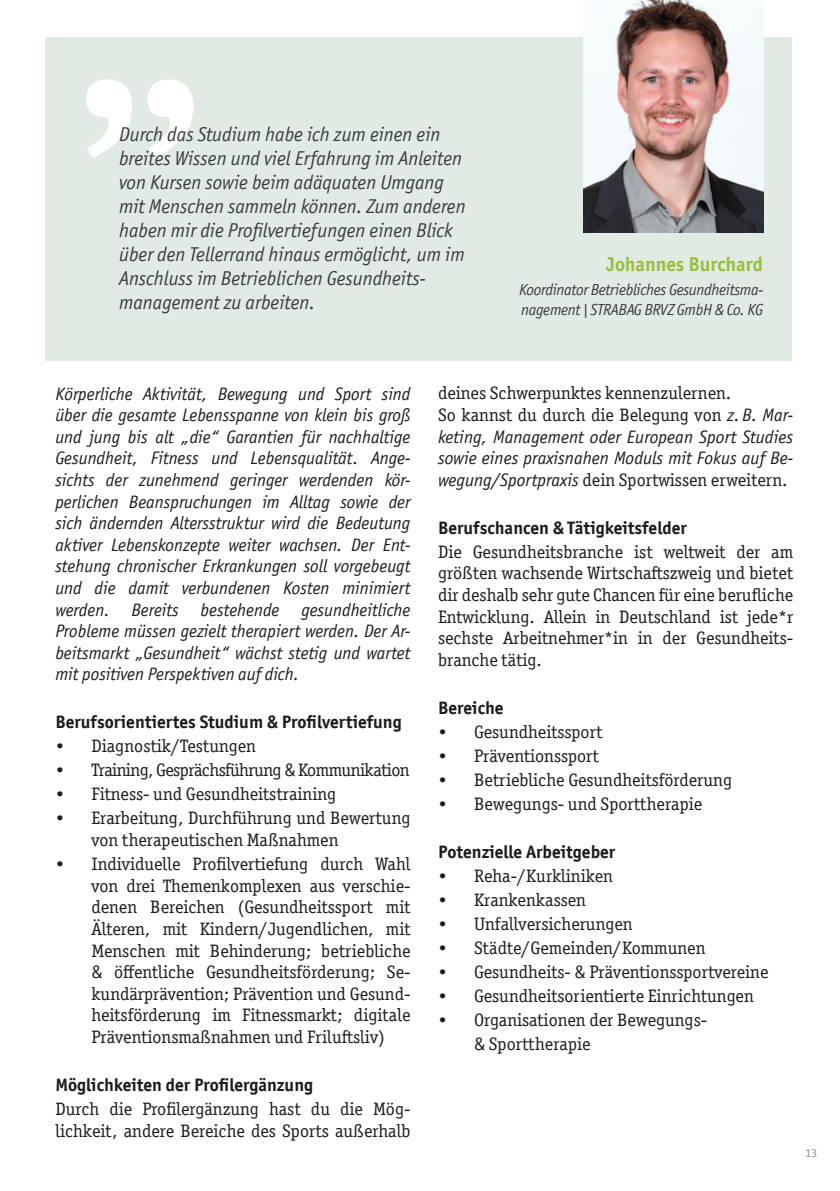
<style>
.page{position:relative;width:840px;height:1191px;background:#fff}
.page>*{position:absolute;margin:0;border:0;box-sizing:border-box;transform-origin:0 0}
.t1{font:italic 20px/24px "Officina Sans ITC Pro";color:#3c3c3c}
.t2{font:700 20px "Officina Sans ITC Pro";color:#96c03d}
.t3{font:18px/21.6px "Officina Serif ITC Pro";color:#1c1c1c}
.t4{font:italic 18px/21.6px "Officina Sans ITC Pro";color:#1c1c1c;text-align:justify}
.t5{font:700 18px "Officina Sans ITC Pro";color:#1c1c1c}
.t6{font:18px "Officina Serif ITC Pro";letter-spacing:-.03em;color:#1c1c1c}
.t7{font:italic 16px/20px "Officina Sans ITC Pro";letter-spacing:-.02em;color:#3c3c3c}
.t8{font:12px "Officina Sans ITC Pro";color:#848b8e}
.s1{font-family:"Officina Sans ITC Pro";font-style:italic}
</style>
<div class="page">
<div style="left:45px;top:37px;width:746px;height:323px;background:#e1ebe3"></div>
<svg style="left:86px;top:79px;width:107px;height:79px"></svg>
<img style="left:583px;top:0;width:179px;height:232px">
<p class="t1" style="left:119px;top:123px;width:348px">Durch das Studium habe ich zum einen ein breites Wissen und viel Erfahrung im Anleiten von Kursen sowie beim adäquaten Umgang mit Menschen sammeln können. Zum anderen haben mir die Profilvertiefungen einen Blick über den Tellerrand hinaus ermöglicht, um im Anschluss im Betrieblichen Gesundheits&shy;management zu arbeiten.</p>
<p class="t2" style="left:606px;top:252px;width:158px">Johannes Burchard</p>
<p class="t7" style="left:519px;top:280px;width:245px">Koordinator Betriebliches Gesundheitsma&shy;nagement | STRABAG BRVZ GmbH &amp; Co. KG</p>
<p class="t4" style="left:55px;top:383px;width:356px">Körperliche Aktivität, Bewegung und Sport sind über die gesamte Lebensspanne von klein bis groß und jung bis alt „die“ Garantien für nachhaltige Gesundheit, Fitness und Lebensqualität. Ange&shy;sichts der zunehmend geringer werdenden kör&shy;perlichen Beanspruchungen im Alltag sowie der sich ändernden Altersstruktur wird die Bedeutung aktiver Lebenskonzepte weiter wachsen. Der Ent&shy;stehung chronischer Erkrankungen soll vorgebeugt und die damit verbundenen Kosten minimiert werden. Bereits bestehende gesundheitliche Probleme müssen gezielt therapiert werden. Der Ar&shy;beitsmarkt „Gesundheit“ wächst stetig und wartet mit positiven Perspektiven auf dich.</p>
<p class="t5" style="left:55px;top:711px;width:348px">Berufsorientiertes Studium &amp; Profilvertiefung</p>
<p class="t3" style="left:55px;top:735px;width:202px">• Diagnostik/Testungen</p>
<p class="t6" style="left:55px;top:760px;width:355px">• Training, Gesprächsführung &amp; Kommunikation</p>
<p class="t3" style="left:55px;top:783px;width:282px">• Fitness- und Gesundheitstraining</p>
<p class="t3" style="left:91px;top:807px;width:320px;text-indent:-36px">• Erarbeitung, Durchführung und Bewertung von therapeutischen Maßnahmen</p>
<p class="t3" style="left:91px;top:853px;width:320px;text-align:justify;text-indent:-36px">• Individuelle Profilvertiefung durch Wahl von drei Themenkomplexen aus verschie&shy;denen Bereichen (Gesundheitssport mit Älteren, mit Kindern/Jugendlichen, mit Menschen mit Behinderung; betriebliche &amp; öffentliche Gesundheitsförderung; Se&shy;kundärprävention; Prävention und Gesund&shy;heitsförderung im Fitnessmarkt; digitale Präventionsmaßnahmen und Friluftsliv)</p>
<p class="t5" style="left:55px;top:1073px;width:259px">Möglichkeiten der Profilergänzung</p>
<p class="t3" style="left:55px;top:1098px;width:356px">Durch die Profilergänzung hast du die Mög&shy;lichkeit, andere Bereiche des Sports außerhalb</p>
<p class="t3" style="left:438px;top:382px;width:356px">deines Schwerpunktes kennenzulernen.<br>So kannst du durch die Belegung von <span class="s1">z. B. Mar-</span></p>
<p class="t4" style="left:438px;top:426px;width:356px">keting, Management oder European Sport Studies sowie eines praxisnahen Moduls mit Fokus auf Be-</p>
<p class="t3" style="left:438px;top:469px;width:351px"><span class="s1">wegung/Sportpraxis</span> dein Sportwissen erweitern.</p>
<p class="t5" style="left:438px;top:516px;width:250px">Berufschancen &amp; Tätigkeitsfelder</p>
<p class="t3" style="left:438px;top:541px;width:356px;text-align:justify">Die Gesundheitsbranche ist weltweit der am größten wachsende Wirtschaftszweig und bietet dir deshalb sehr gute Chancen für eine berufliche Entwicklung. Allein in Deutschland ist jede*r sechste Arbeitnehmer*in in der Gesundheits&shy;branche tätig.</p>
<p class="t5" style="left:438px;top:696px;width:67px">Bereiche</p>
<p class="t3" style="left:438px;top:721px;width:166px">• Gesundheitssport</p>
<p class="t3" style="left:438px;top:745px;width:162px">• Präventionssport</p>
<p class="t3" style="left:438px;top:769px;width:295px">• Betriebliche Gesundheitsförderung</p>
<p class="t3" style="left:438px;top:793px;width:265px">• Bewegungs- und Sporttherapie</p>
<p class="t5" style="left:438px;top:840px;width:179px">Potenzielle Arbeitgeber</p>
<p class="t3" style="left:438px;top:865px;width:176px">• Reha-/Kurkliniken</p>
<p class="t3" style="left:438px;top:889px;width:149px">• Krankenkassen</p>
<p class="t3" style="left:438px;top:913px;width:196px">• Unfallversicherungen</p>
<p class="t3" style="left:438px;top:937px;width:269px">• Städte/Gemeinden/Kommunen</p>
<p class="t3" style="left:438px;top:961px;width:332px">• Gesundheits- &amp; Präventionssportvereine</p>
<p class="t3" style="left:438px;top:985px;width:317px">• Gesundheitsorientierte Einrichtungen</p>
<p class="t3" style="left:474px;top:1007px;width:234px;line-height:24px;text-indent:-36px">• Organisationen der Bewegungs-&amp; Sporttherapie</p>
<p class="t8" style="left:804px;top:1145px;width:13px">13</p>
</div>
